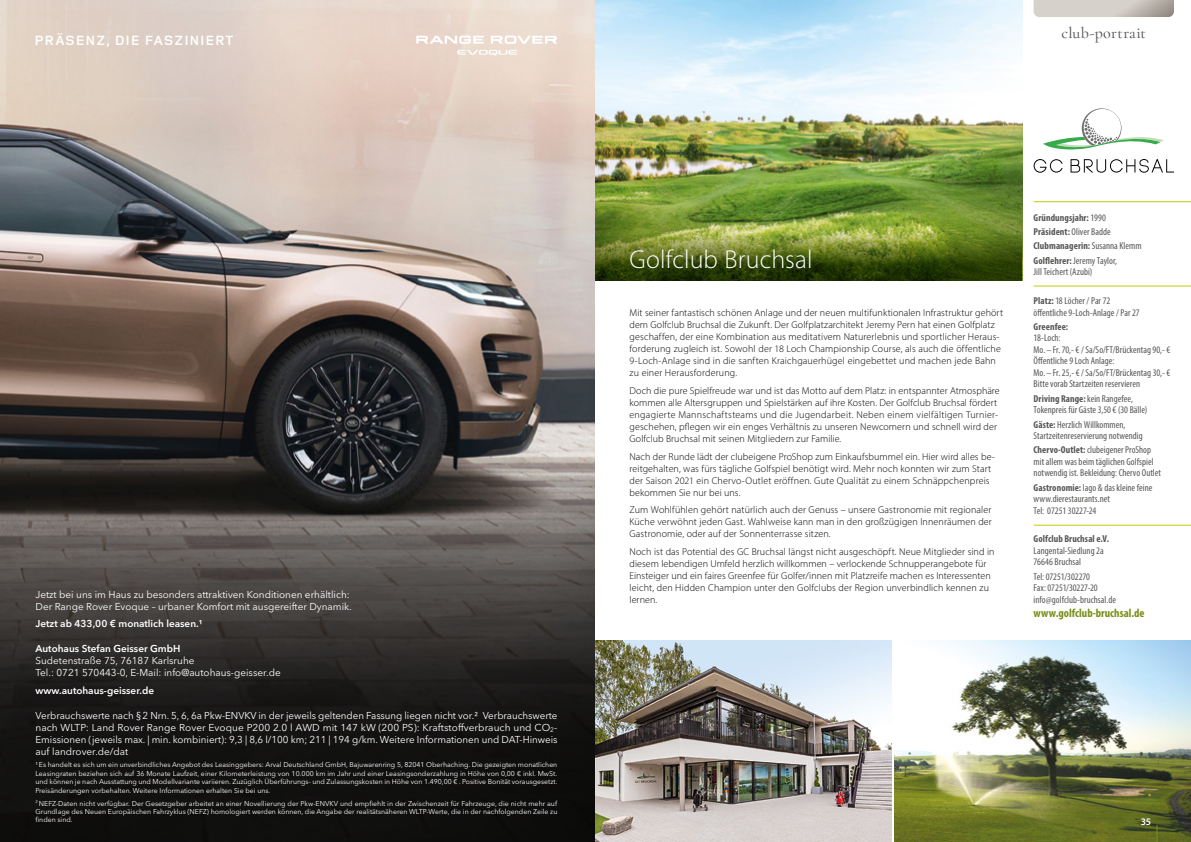
<style>
.page{position:relative;width:1191px;height:842px;background:#fff}
.page>*{position:absolute;margin:0;border:0;box-sizing:border-box;transform-origin:0 0}
.t1{font:300 26px "Myriad Pro";color:#fff}
.t2{font:500 16px "Cormorant Garamond";letter-spacing:.015em;color:#575756}
.t3{font:700 13.9px "Land Rover Wide";color:#fff}
.t4{font:700 condensed 12px "Myriad Pro";color:#788e17}
.t5{font:300 10px/12px "Myriad Pro";letter-spacing:.01em;color:#000}
.t6{font:condensed 10px/11.5px "Myriad Pro";letter-spacing:.005em;color:#575756}
.t7{font:700 condensed 10px/14.3px "Myriad Pro";letter-spacing:.01em;color:#575756}
.t8{font:600 10px "Myriad Pro";color:#fff}
.t9{font:9.9px/11.9px "Avenir Next W1 G";color:#fff}
.t10{font:600 9.9px "Avenir Next W1 G";color:#fff}
.t11{font:7px/8.5px "Avenir Next W1 G";color:#fff;text-align:justify}
.s1{font-weight:400}
.s2{font-weight:700}
</style>
<div class="page">
<img style="left:0;top:0;width:595px;height:458px">
<svg style="left:0;top:458px;width:595px;height:384px;background:#312e2d"></svg>
<svg style="left:457px;top:50px;width:60px;height:5px"></svg>
<svg style="left:416px;top:36px;width:68px;height:8px"></svg>
<svg style="left:491px;top:36px;width:66px;height:8px"></svg>
<hr style="left:1033px;top:201px;width:158px;height:1px;background:#c1ce00">
<hr style="left:1033px;top:525px;width:158px;height:1px;background:#c1ce00">
<hr style="left:1033px;top:286px;width:158px;height:1px;background:#c1ce00">
<img style="left:595px;top:0;width:427px;height:223px">
<svg style="left:1033px;top:0;width:141px;height:17px;background:#cbc5bf"></svg>
<img style="left:595px;top:640px;width:296px;height:202px">
<img style="left:894px;top:640px;width:297px;height:202px">
<svg style="left:1033px;top:159px;width:29px;height:14px"></svg>
<svg style="left:1070px;top:159px;width:104px;height:14px"></svg>
<svg style="left:1043px;top:108px;width:120px;height:42px"></svg>
<svg style="left:595px;top:223px;width:427px;height:57px;background:#5c6f23"></svg>
<svg style="left:1156px;top:825px;width:1px;height:17px"></svg>
<h3 class="t3" style="left:34px;top:31px;width:201px">PRÄSENZ, DIE FASZINIERT</h3>
<p class="t9" style="left:35px;top:587px;width:318px">Jetzt bei uns im Haus zu besonders attraktiven Konditionen erhältlich:<br>Der Range Rover Evoque – urbaner Komfort mit ausgereifter Dynamik.</p>
<p class="t10" style="left:35px;top:616px;width:169px">Jetzt ab 433,00 € monatlich leasen.1</p>
<p class="t10" style="left:35px;top:641px;width:146px">Autohaus Stefan Geisser GmbH</p>
<p class="t9" style="left:35px;top:654px;width:247px">Sudetenstraße 75, 76187 Karlsruhe<br>Tel.: 0721 570443-0, E-Mail: info@autohaus-geisser.de</p>
<p class="t10" style="left:35px;top:682px;width:120px">www.autohaus-geisser.de</p>
<p class="t9" style="left:35px;top:709px;width:523px;text-align:justify">Verbrauchswerte nach §2 Nrn. 5, 6, 6a Pkw-ENVKV in der jeweils geltenden Fassung liegen nicht vor.2 Verbrauchswerte nach WLTP: Land Rover Range Rover Evoque P200 2.0 l AWD mit 147 kW (200 PS): Kraftstoffverbrauch und CO<sub>2</sub>- Emissionen (jeweils max. | min. kombiniert): 9,3 | 8,6 l/100 km; 211 | 194 g/km. Weitere Informationen und DAT-Hinweis auf landrover.de/dat</p>
<p class="t11" style="left:35px;top:760px;width:523px">1Es handelt es sich um ein unverbindliches Angebot des Leasinggebers: Arval Deutschland GmbH, Bajuwarenring 5, 82041 Oberhaching. Die gezeigten monatlichen Leasingraten beziehen sich auf 36 Monate Laufzeit, einer Kilometerleistung von 10.000 km im Jahr und einer Leasingsonderzahlung in Höhe von 0,00 € inkl. MwSt. und können je nach Ausstattung und Modellvariante variieren. Zuzüglich Überführungs- und Zulassungskosten in Höhe von 1.490,00 € . Positive Bonität vorausgesetzt.<br>Preisänderungen vorbehalten. Weitere Informationen erhalten Sie bei uns.</p>
<p class="t11" style="left:35px;top:798px;width:523px"><sup>2</sup> NEFZ-Daten nicht verfügbar. Der Gesetzgeber arbeitet an einer Novellierung der Pkw-ENVKV und empfiehlt in der Zwischenzeit für Fahrzeuge, die nicht mehr auf Grundlage des Neuen Europäischen Fahrzyklus (NEFZ) homologiert werden können, die Angabe der realitätsnäheren WLTP-Werte, die in der nachfolgenden Zeile zu finden sind.</p>
<h2 class="t2" style="left:1061px;top:23px;width:86px">club-portrait</h2>
<h1 class="t1" style="left:629px;top:244px;width:185px">Golfclub Bruchsal</h1>
<p class="t5" style="left:629px;top:307px;width:375px">Mit seiner fantastisch schönen Anlage und der neuen multifunktionalen Infrastruktur gehört dem Golfclub Bruchsal die Zukunft. Der Golfplatzarchitekt Jeremy Pern hat einen Golfplatz geschaffen, der eine Kombination aus meditativem Naturerlebnis und sportlicher Heraus&shy;forderung zugleich ist. Sowohl der 18 Loch Championship Course, als auch die öffentliche 9-Loch-Anlage sind in die sanften Kraichgauerhügel eingebettet und machen jede Bahn zu einer Herausforderung.</p>
<p class="t5" style="left:629px;top:384px;width:372px">Doch die pure Spielfreude war und ist das Motto auf dem Platz: in entspannter Atmosphäre kommen alle Altersgruppen und Spielstärken auf ihre Kosten. Der Golfclub Bruchsal fördert engagierte Mannschaftsteams und die Jugendarbeit. Neben einem vielfältigen Turnier&shy;geschehen, pflegen wir ein enges Verhältnis zu unseren Newcomern und schnell wird der Golfclub Bruchsal mit seinen Mitgliedern zur Familie.</p>
<p class="t5" style="left:629px;top:450px;width:367px">Nach der Runde lädt der clubeigene ProShop zum Einkaufsbummel ein. Hier wird alles be&shy;reitgehalten, was fürs tägliche Golfspiel benötigt wird. Mehr noch konnten wir zum Start der Saison 2021 ein Chervo-Outlet eröffnen. Gute Qualität zu einem Schnäppchenpreis bekommen Sie nur bei uns.</p>
<p class="t5" style="left:629px;top:504px;width:364px;text-align:justify">Zum Wohlfühlen gehört natürlich auch der Genuss – unsere Gastronomie mit regionaler Küche verwöhnt jeden Gast. Wahlweise kann man in den großzügigen Innenräumen der Gastronomie, oder auf der Sonnenterrasse sitzen.</p>
<p class="t5" style="left:629px;top:545px;width:366px">Noch ist das Potential des GC Bruchsal längst nicht ausgeschöpft. Neue Mitglieder sind in diesem lebendigen Umfeld herzlich willkommen – verlockende Schnupperangebote für Einsteiger und ein faires Greenfee für Golfer/innen mit Platzreife machen es Interessenten leicht, den Hidden Champion unter den Golfclubs der Region unverbindlich kennen zu lernen.</p>
<p class="t7" style="left:1033px;top:210px;width:109px">Gründungsjahr: <span class="s1">1990<br></span>Präsident: <span class="s1">Oliver Badde<br></span>Clubmanagerin: <span class="s1">Susanna Klemm<br></span>Golflehrer: <span class="s1">Jeremy Taylor,</span></p>
<p class="t6" style="left:1033px;top:266px;width:60px">Jill Teichert (Azubi)</p>
<p class="t6" style="left:1033px;top:295px;width:108px"><span class="s2">Platz:</span> 18 Löcher / Par 72 öffentliche 9-Loch-Anlage / Par 27</p>
<p class="t7" style="left:1033px;top:319px;width:36px">Greenfee:</p>
<p class="t6" style="left:1033px;top:332px;width:138px">18-Loch:<br>Mo.–Fr. 70,- € / Sa/So/FT/Brückentag 90,- €<br>Öffentliche 9 Loch Anlage:<br>Mo.–Fr. 25,- € / Sa/So/FT/Brückentag 30,- €<br>Bitte vorab Startzeiten reservieren</p>
<p class="t6" style="left:1033px;top:392px;width:115px"><span class="s2">Driving Range:</span> kein Rangefee,<br>Tokenpreis für Gäste 3,50 € (30 Bälle)</p>
<p class="t6" style="left:1033px;top:418px;width:111px"><span class="s2">Gäste:</span> Herzlich Willkommen,<br>Startzeitenreservierung notwendig</p>
<p class="t6" style="left:1033px;top:444px;width:129px"><span class="s2">Chervo-Outlet:</span> clubeigener ProShop mit allem was beim täglichen Golfspiel notwendig ist. Bekleidung: Chervo Outlet</p>
<p class="t6" style="left:1033px;top:481px;width:120px"><span class="s2">Gastronomie:</span> lago &amp; das kleine feine www.dierestaurants.net<br>Tel: 07251 30227-24</p>
<p class="t7" style="left:1033px;top:532px;width:77px">Golfclub Bruchsal e.V.</p>
<p class="t6" style="left:1033px;top:545px;width:72px">Langental-Siedlung 2a<br>76646 Bruchsal</p>
<p class="t6" style="left:1033px;top:570px;width:84px">Tel: 07251/302270<br>Fax: 07251/30227-20 info@golfclub-bruchsal.de</p>
<p class="t4" style="left:1033px;top:605px;width:112px">www.golfclub-bruchsal.de</p>
<p class="t8" style="left:1140px;top:815px;width:12px">35</p>
</div>
